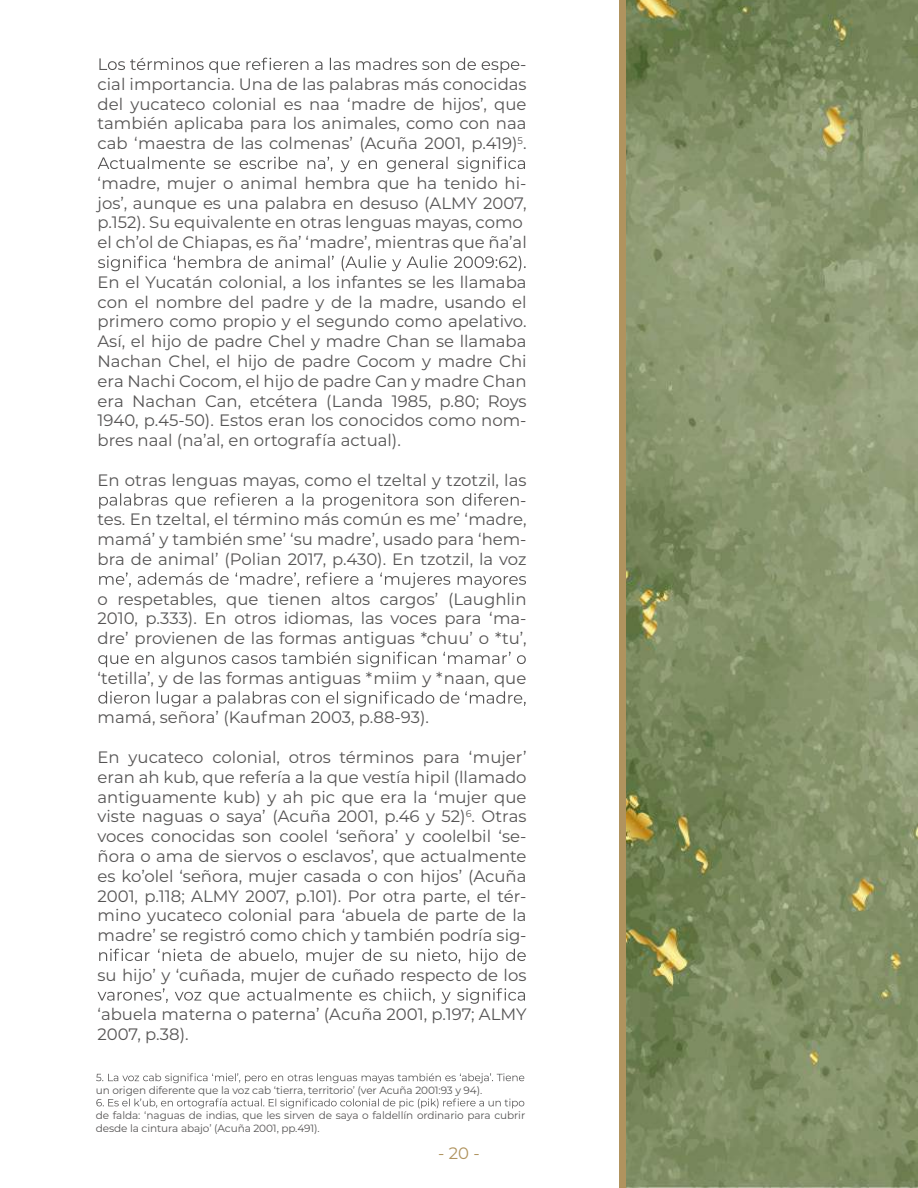
<style>
.page{position:relative;width:918px;height:1188px;background:#fff}
.page>*{position:absolute;margin:0;border:0;box-sizing:border-box;transform-origin:0 0}
.t1{font:16.5px/19.8px "Montserrat";color:#555454;text-align:justify}
.t2{font:16.5px "Montserrat";color:#b0935e}
.t3{font:10.5px/12.6px "Montserrat";letter-spacing:-.01em;color:#555454}
</style>
<div class="page">
<div style="left:619px;top:0;width:8px;height:1188px;background:#b0935e"></div>
<img style="left:627px;top:0;width:291px;height:1188px">
<svg style="left:99px;top:58px;width:420px;height:15px"></svg>
<svg style="left:98px;top:157px;width:427px;height:15px"></svg>
<svg style="left:98px;top:256px;width:428px;height:15px"></svg>
<svg style="left:99px;top:493px;width:420px;height:16px"></svg>
<svg style="left:99px;top:572px;width:427px;height:16px"></svg>
<svg style="left:98px;top:652px;width:428px;height:15px"></svg>
<svg style="left:98px;top:691px;width:428px;height:16px"></svg>
<svg style="left:99px;top:949px;width:427px;height:15px"></svg>
<svg style="left:98px;top:988px;width:427px;height:16px"></svg>
<svg style="left:96px;top:1073px;width:428px;height:10px"></svg>
<svg style="left:96px;top:1099px;width:428px;height:9px"></svg>
<p class="t1" style="left:98px;top:54px;width:431px;text-indent:423px">- cial importancia. Una de las palabras más conocidas del yucateco colonial es naa ‘madre de hijos’, que también aplicaba para los animales, como con naa cab ‘maestra de las colmenas’ (Acuña 2001, p.419)<sup>5</sup>.</p>
<p class="t1" style="left:98px;top:172px;width:431px;text-align:left">‘madre, mujer o animal hembra que ha tenido hi&shy;jos’, aunque es una palabra en desuso (ALMY 2007, p.152). Su equivalente en otras lenguas mayas, como el ch’ol de Chiapas, es ña’ ‘madre’, mientras que ña’al</p>
<p class="t1" style="left:98px;top:271px;width:431px">En el Yucatán colonial, a los infantes se les llamaba con el nombre del padre y de la madre, usando el primero como propio y el segundo como apelativo.<br>Así, el hijo de padre Chel y madre Chan se llamaba Nachan Chel, el hijo de padre Cocom y madre Chi era Nachi Cocom, el hijo de padre Can y madre Chan era Nachan Can, etcétera (Landa 1985, p.80; Roys 1940, p.45-50). Estos eran los conocidos como nom&shy;bres naal (na’al, en ortografía actual).</p>
<p class="t1" style="left:98px;top:469px;width:431px;text-align:right">En otras lenguas mayas, como el tzeltal y tzotzil, las -<br>tes. En tzeltal, el término más común es me’ ‘madre, mamá’ y también sme’ ‘su madre’, usado para ‘hem&shy;bra de animal’ (Polian 2017, p.430). En tzotzil, la voz</p>
<p class="t1" style="left:98px;top:588px;width:431px">o respetables, que tienen altos cargos’ (Laughlin 2010, p.333). En otros idiomas, las voces para ‘ma&shy;dre’ provienen de las formas antiguas *chuu’ o *tu’,</p>
<p class="t1" style="left:98px;top:667px;width:430px">‘tetilla’, y de las formas antiguas *miim y *naan, que</p>
<p class="t1" style="left:98px;top:707px;width:333px">mamá, señora’ (Kaufman 2003, p.88-93).</p>
<p class="t1" style="left:98px;top:747px;width:431px">En yucateco colonial, otros términos para ‘mujer’ eran ah kub, que refería a la que vestía hipil (llamado antiguamente kub) y ah pic que era la ‘mujer que viste naguas o saya’ (Acuña 2001, p.46 y 52)<sup>6</sup>. Otras voces conocidas son coolel ‘señora’ y coolelbil ‘se&shy;ñora o ama de siervos o esclavos’, que actualmente es ko’olel ‘señora, mujer casada o con hijos’ (Acuña 2001, p.118; ALMY 2007, p.101). Por otra parte, el tér&shy;mino yucateco colonial para ‘abuela de parte de la madre’ se registró como chich y también podría sig-</p>
<p class="t1" style="left:98px;top:964px;width:430px">su hijo’ y ‘cuñada, mujer de cuñado respecto de los</p>
<p class="t1" style="left:98px;top:1004px;width:431px">‘abuela materna o paterna’ (Acuña 2001, p.197; ALMY<br>2007, p.38).</p>
<p class="t3" style="left:96px;top:1083px;width:388px">un origen diferente que la voz cab ‘tierra, territorio’ (ver Acuña 2001:93 y 94).</p>
<p class="t3" style="left:96px;top:1109px;width:431px">de falda: ‘naguas de indias, que les sirven de saya o faldellín ordinario para cubrir desde la cintura abajo’ (Acuña 2001, pp.491).</p>
<p class="t2" style="left:438px;top:1142px;width:43px">- 20 -</p>
</div>
